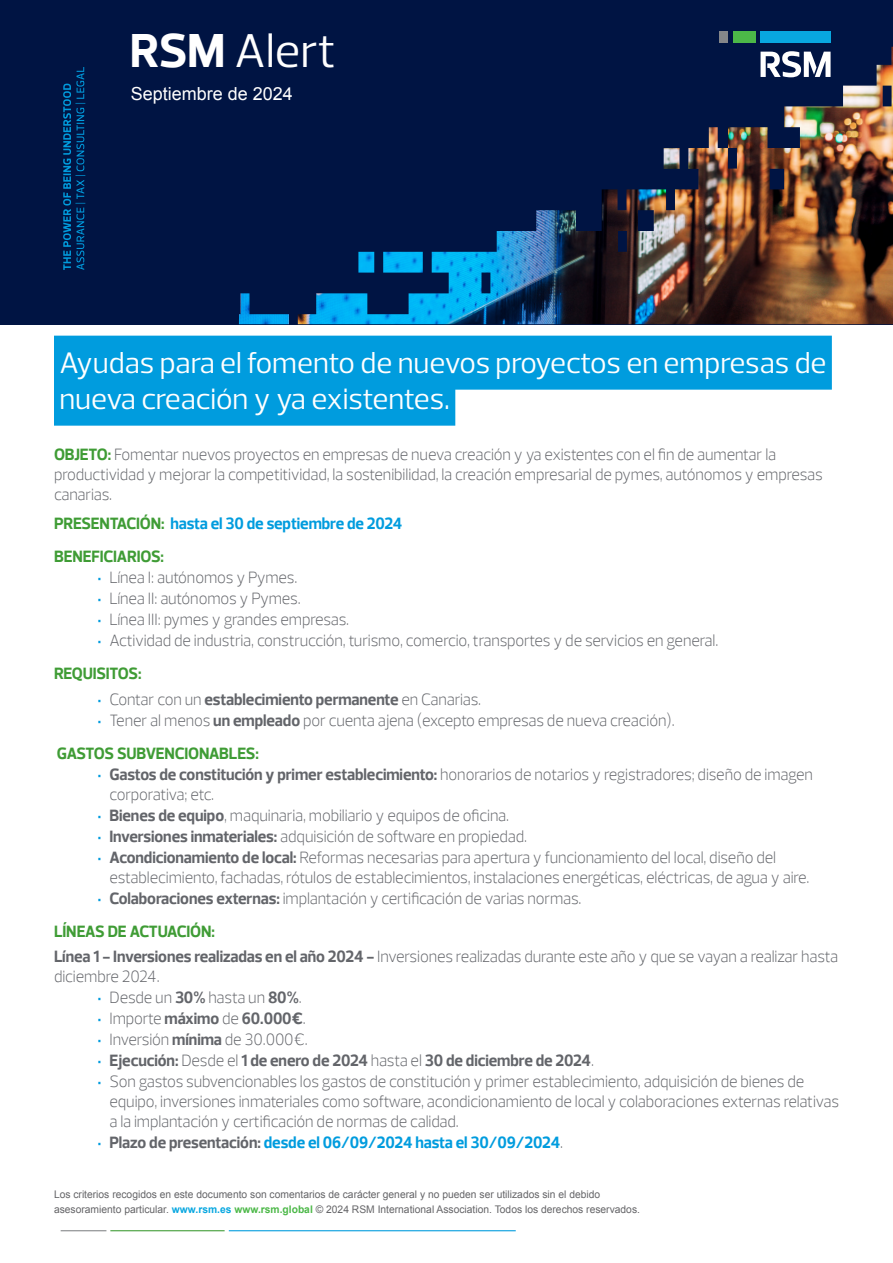
<style>
.page{position:relative;width:893px;height:1263px;background:#fff}
.page>*{position:absolute;margin:0;border:0;box-sizing:border-box;transform-origin:0 0}
.Issues_based_thought{font:48px "Prelo";color:#fff}
.Issues_based_thought-2{font:30px "Prelo";color:#fff}
.Power_of_being_under{font:18px "Arial";color:#fff}
.Issues_based_thought-3{font:300 16.5px/20.2px "Prelo";letter-spacing:-.01em;color:#63656a}
.Issues_based_thought-4{font:700 16.5px "Prelo";letter-spacing:-.005em;color:#63656a}
.Issues_based_thought-5{font:700 16.5px "Prelo";letter-spacing:-.01em;color:#009cde}
.Issues_based_thought-6{font:700 16.5px "Prelo";letter-spacing:-.015em;color:#3f9c35}
.Body{font:10.5px/15px "Arial";color:#656568}
.s1{font-weight:700}
.s2{font-weight:700;color:#3f9c35}
.s3{color:#3f9c35}
.s4{font-weight:700;color:#009cde}
.s5{color:#009cde}
.s6{font-weight:300}
.s7{color:#63656a}
.s8{font-weight:300;color:#63656a}
.s9{font-weight:700;color:#08a7e0}
.s10{font-weight:700;color:#4cb848}
</style>
<div class="page">
<div style="left:0;top:0;width:893px;height:324px;background:#001443"></div>
<div style="left:760px;top:31px;width:70px;height:11px;background:#08a7e0"></div>
<div style="left:719px;top:31px;width:9px;height:11px;background:#848689"></div>
<div style="left:733px;top:31px;width:22px;height:11px;background:#4cb848"></div>
<hr style="left:110px;top:1230px;width:115px;height:1px;background:#3f9c35">
<hr style="left:229px;top:1230px;width:287px;height:1px;background:#009cde">
<hr style="left:61px;top:1230px;width:45px;height:1px;background:#848689">
<img style="left:239px;top:47px;width:654px;height:277px">
<svg style="left:63px;top:67px;width:22px;height:203px"></svg>
<div style="left:54px;top:336px;width:778px;height:54px;background:#009cde"></div>
<div style="left:54px;top:372px;width:401px;height:54px;background:#009cde"></div>
<p class="Issues_based_thought" style="left:130px;top:21px;width:208px"><span class="s1">RSM</span> Alert</p>
<p class="Power_of_being_under" style="left:131px;top:82px;width:164px">Septiembre de 2024</p>
<p class="Issues_based_thought-2" style="left:59px;top:345px;width:769px">Ayudas para el fomento de nuevos proyectos en empresas de</p>
<p class="Issues_based_thought-2" style="left:59px;top:381px;width:392px">nueva creación y ya existentes.</p>
<p class="Issues_based_thought-3" style="left:54px;top:444px;width:770px"><span class="s2">OBJETO:</span> Fomentar nuevos proyectos en empresas de nueva creación y ya existentes con el fin de aumentar la productividad y mejorar la competitividad, la sostenibilidad, la creación empresarial de pymes, autónomos y empresas canarias.</p>
<p class="Issues_based_thought-5" style="left:54px;top:514px;width:350px"><span class="s3">PRESENTACIÓN:</span> hasta el 30 de septiembre de 2024</p>
<p class="Issues_based_thought-6" style="left:54px;top:547px;width:112px">BENEFICIARIOS:</p>
<p class="Issues_based_thought-3" style="left:98px;top:567px;width:201px"><span class="s4">•</span> Línea I: autónomos y Pymes.</p>
<p class="Issues_based_thought-3" style="left:98px;top:588px;width:205px"><span class="s4">•</span> Línea II: autónomos y Pymes.</p>
<p class="Issues_based_thought-3" style="left:98px;top:609px;width:253px"><span class="s4">•</span> Línea III: pymes y grandes empresas.</p>
<p class="Issues_based_thought-3" style="left:98px;top:630px;width:622px"><span class="s4">•</span> Actividad de industria, construcción, turismo, comercio, transportes y de servicios en general.</p>
<p class="Issues_based_thought-6" style="left:54px;top:664px;width:89px">REQUISITOS:</p>
<p class="Issues_based_thought-4" style="left:98px;top:690px;width:385px"><span class="s5">•</span> <span class="s6">Contar con un</span> establecimiento permanente <span class="s6">en Canarias.</span></p>
<p class="Issues_based_thought-3" style="left:98px;top:710px;width:579px"><span class="s4">•</span> Tener al menos <span class="s1">un empleado</span> por cuenta ajena (excepto empresas de nueva creación).</p>
<p class="Issues_based_thought-6" style="left:57px;top:744px;width:203px">GASTOS SUBVENCIONABLES:</p>
<p class="Issues_based_thought-3" style="left:110px;top:764px;width:705px;text-indent:-12px"><span class="s4">•</span> <span class="s1">Gastos de constitución y primer establecimiento:</span> honorarios de notarios y registradores; diseño de imagen corporativa; etc.</p>
<p class="Issues_based_thought-3" style="left:98px;top:805px;width:413px"><span class="s4">•</span> <span class="s1">Bienes de equipo</span>, maquinaria, mobiliario y equipos de oficina.</p>
<p class="Issues_based_thought-3" style="left:98px;top:826px;width:431px"><span class="s4">•</span> <span class="s1">Inversiones inmateriales:</span> adquisición de software en propiedad.</p>
<p class="Issues_based_thought-3" style="left:110px;top:847px;width:701px;text-indent:-12px"><span class="s4">•</span> <span class="s1">Acondicionamiento de local:</span> Reformas necesarias para apertura y funcionamiento del local, diseño del establecimiento, fachadas, rótulos de establecimientos, instalaciones energéticas, eléctricas, de agua y aire.</p>
<p class="Issues_based_thought-3" style="left:98px;top:888px;width:485px"><span class="s4">•</span> <span class="s1">Colaboraciones externas:</span> implantación y certificación de varias normas.</p>
<p class="Issues_based_thought-6" style="left:54px;top:922px;width:163px">LÍNEAS DE ACTUACIÓN:</p>
<p class="Issues_based_thought-3" style="left:54px;top:946px;width:786px"><span class="s1">Línea 1 - Inversiones realizadas en el año 2024 -</span> Inversiones realizadas durante este año y que se vayan a realizar hasta diciembre 2024.</p>
<p class="Issues_based_thought-3" style="left:98px;top:987px;width:206px"><span class="s4">•</span> Desde un <span class="s1">30%</span> hasta un <span class="s1">80%</span>.</p>
<p class="Issues_based_thought-4" style="left:98px;top:1009px;width:210px"><span class="s5">•</span> <span class="s6">Importe</span> máximo <span class="s6">de</span> 60.000€<span class="s6">.</span></p>
<p class="Issues_based_thought-3" style="left:98px;top:1029px;width:212px"><span class="s4">•</span> Inversión <span class="s1">mínima</span> de 30.000€.</p>
<p class="Issues_based_thought-4" style="left:98px;top:1051px;width:498px"><span class="s5">•</span> Ejecución: <span class="s6">Desde el</span> 1 de enero de 2024 <span class="s6">hasta el</span> 30 de diciembre de 2024<span class="s6">.</span></p>
<p class="Issues_based_thought-3" style="left:110px;top:1071px;width:731px;text-indent:-12px"><span class="s4">•</span> Son gastos subvencionables los gastos de constitución y primer establecimiento, adquisición de bienes de equipo, inversiones inmateriales como software, acondicionamiento de local y colaboraciones externas relativas a la implantación y certificación de normas de calidad.</p>
<p class="Issues_based_thought-5" style="left:98px;top:1133px;width:467px">• <span class="s7">Plazo de presentación:</span> desde el 06/09/2024 hasta el 30/09/2024<span class="s8">.</span></p>
<p class="Body" style="left:54px;top:1187px;width:587px">Los criterios recogidos en este documento son comentarios de carácter general y no pueden ser utilizados sin el debido asesoramiento particular. <span class="s9">www.rsm.es</span> <span class="s10">www.rsm.global</span> © 2024 RSM International Association. Todos los derechos reservados.</p>
</div>
